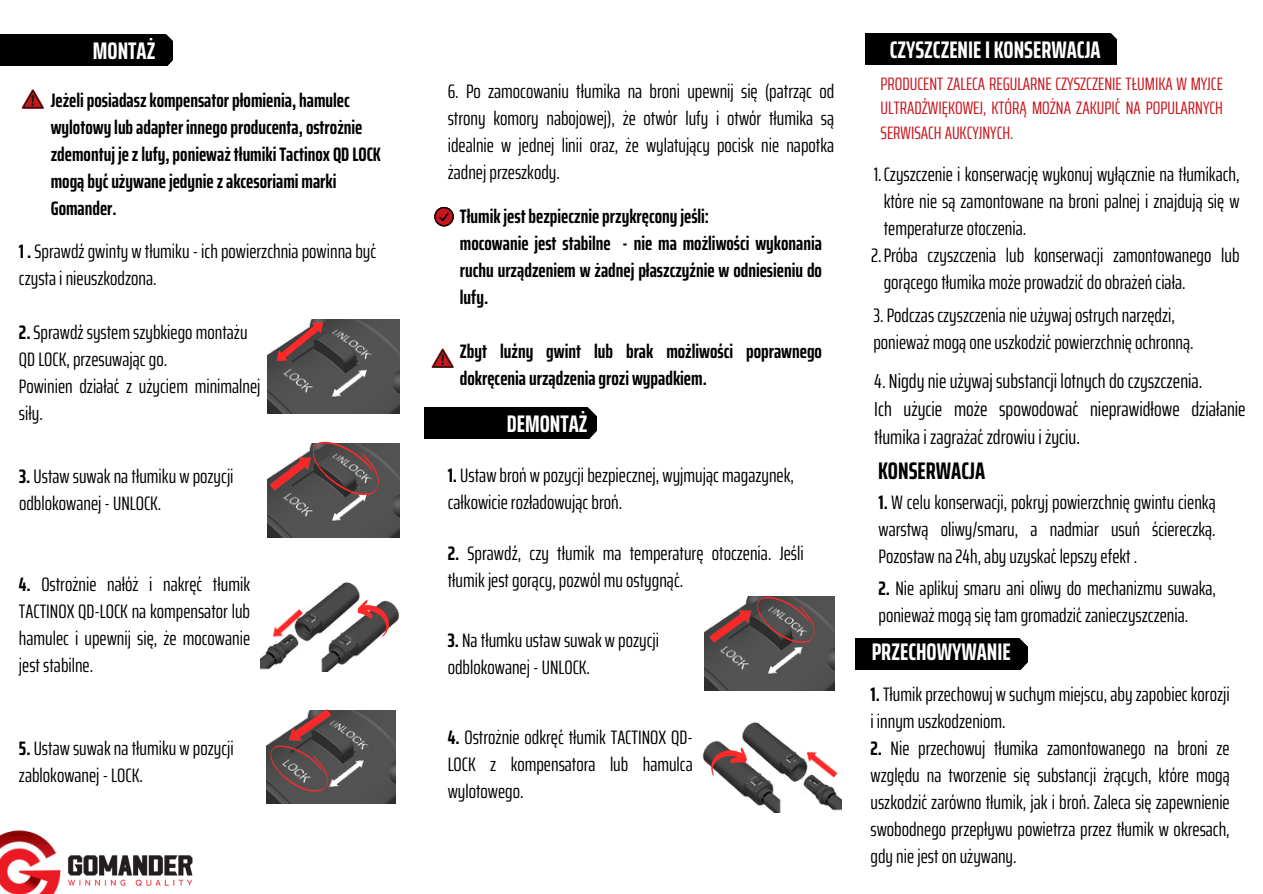
<style>
.page{position:relative;width:1263px;height:894px;background:#fff}
.page>*{position:absolute;margin:0;border:0;box-sizing:border-box;transform-origin:0 0}
.t1{font:700 extra-condensed 24px "Saira";color:#fff}
.t2{font:700 extra-condensed 24px "Saira";color:#000}
.t3{font:extra-condensed 20.25px/28.2px "Saira";color:#000}
.t4{font:extra-condensed 19.5px/27px "Saira";color:#000}
.t5{font:700 extra-condensed 19.5px/27px "Saira";color:#000}
.t6{font:extra-condensed 18px/24.8px "Saira";color:#c9161d;text-align:justify}
.s1{font-weight:700}
</style>
<div class="page">
<img style="left:75px;top:855px;width:118px;height:31px">
<img style="left:268px;top:319px;width:131px;height:94px">
<img style="left:268px;top:443px;width:131px;height:94px">
<svg style="left:306px;top:441px;width:81px;height:68px;background:#635858"></svg>
<img style="left:0;top:830px;width:75px;height:63px">
<img style="left:261px;top:582px;width:138px;height:89px">
<img style="left:335px;top:710px;width:61px;height:93px">
<svg style="left:266px;top:736px;width:69px;height:68px;background:#5d5353"></svg>
<svg style="left:22px;top:89px;width:22px;height:19px"></svg>
<div style="left:866px;top:33px;width:251px;height:31px;background:#000"></div>
<svg style="left:1099px;top:33px;width:18px;height:32px"></svg>
<div style="left:855px;top:638px;width:173px;height:31px;background:#000"></div>
<svg style="left:1004px;top:638px;width:24px;height:32px"></svg>
<div style="left:424px;top:407px;width:173px;height:31px;background:#000"></div>
<svg style="left:573px;top:407px;width:24px;height:32px"></svg>
<img style="left:705px;top:596px;width:129px;height:94px">
<svg style="left:751px;top:596px;width:71px;height:59px;background:#5c5151"></svg>
<img style="left:703px;top:722px;width:139px;height:89px">
<svg style="left:432px;top:348px;width:22px;height:19px"></svg>
<div style="left:0;top:34px;width:173px;height:32px;background:#000"></div>
<svg style="left:166px;top:34px;width:7px;height:32px"></svg>
<svg style="left:272px;top:319px;width:56px;height:47px"></svg>
<img style="left:267px;top:446px;width:53px;height:51px">
<svg style="left:356px;top:596px;width:35px;height:44px"></svg>
<img style="left:265px;top:603px;width:41px;height:40px">
<img style="left:279px;top:709px;width:56px;height:41px">
<img style="left:704px;top:599px;width:56px;height:50px">
<img style="left:800px;top:742px;width:42px;height:39px">
<svg style="left:706px;top:737px;width:45px;height:49px"></svg>
<svg style="left:434px;top:207px;width:19px;height:19px"></svg>
<h3 class="t1" style="left:93px;top:32px;width:64px">MONTAŻ</h3>
<p class="t1" style="left:890px;top:30px;width:213px">CZYSZCZENIEI KONSERWACJA</p>
<p class="t5" style="left:51px;top:86px;width:332px">Jeżeliposiadaszkompensatorpłomienia,hamulec wylotowylubadapter innegoproducenta,ostrożnie zdemontuj jezlufy,ponieważtłumikiTactinox QD LOCK mogąbyć używanejedyniezakcesoriami marki Gomander.</p>
<h3 class="t4" style="left:19px;top:238px;width:358px"><span class="s1">1 .</span> Sprawdź gwinty w tłumiku - ich powierzchnia powinna być czysta i nieuszkodzona.</h3>
<h3 class="t4" style="left:19px;top:318px;width:243px"><span class="s1">2.</span>Sprawdź system szybkiego montażu<br>QD LOCK, przesuwając go.<br>Powinien działać z użyciem minimalnej siły.</h3>
<p class="t4" style="left:19px;top:463px;width:216px"><span class="s1">3.</span> Ustaw suwak na tłumiku w pozycji odblokowanej - UNLOCK.</p>
<p class="t4" style="left:19px;top:570px;width:233px;text-align:justify"><span class="s1">4.</span> Ostrożnie nałóż i nakręć tłumik TACTINOX QD-LOCK na kompensator lub hamulec i upewnij się, że mocowanie jest stabilne.</p>
<p class="t4" style="left:19px;top:735px;width:216px"><span class="s1">5.</span> Ustaw suwak na tłumiku w pozycji zablokowanej - LOCK.</p>
<p class="t4" style="left:448px;top:78px;width:388px;text-align:justify">6. Po zamocowaniu tłumika na broni upewnij się (patrząc od strony komory nabojowej), że otwór lufy i otwór tłumika są idealnie w jednej linii oraz, że wylatujący pocisk nie napotka żadnej przeszkody.</p>
<p class="t5" style="left:460px;top:203px;width:364px">Tłumikjestbezpiecznieprzykręconyjeśli:<br>mocowanie jest stabilne - nie ma możliwości wykonania ruchu urządzeniem w żadnej płaszczyźnie w odniesieniu do lufy.</p>
<h1 class="t5" style="left:460px;top:338px;width:364px">Zbyt luźny gwint lub brak możliwości poprawnego dokręceniaurządzeniagrozi wypadkiem.</h1>
<h3 class="t1" style="left:507px;top:404px;width:82px">DEMONTAŻ</h3>
<h3 class="t4" style="left:448px;top:461px;width:348px"><span class="s1">1.</span> Ustaw broń w pozycji bezpiecznej, wyjmując magazynek, całkowicie rozładowując broń.</h3>
<p class="t4" style="left:448px;top:539px;width:357px"><span class="s1">2.</span> Sprawdź, czy tłumik ma temperaturę otoczenia. Jeśli tłumik jest gorący, pozwól mu ostygnąć.</p>
<p class="t4" style="left:448px;top:627px;width:213px"><span class="s1">3.</span> Na tłumku ustaw suwak w pozycji odblokowanej - UNLOCK.</p>
<p class="t4" style="left:448px;top:723px;width:247px;text-align:justify"><span class="s1">4.</span> Ostrożnie odkręć tłumik TACTINOX QD-LOCK z kompensatora lub hamulca wylotowego.</p>
<p class="t6" style="left:880px;top:71px;width:344px">PRODUCENT ZALECA REGULARNE CZYSZCZENIE TŁUMIKA W MYJCE ULTRADŹWIĘKOWEJ, KTÓRĄ MOŻNA ZAKUPIĆ NA POPULARNYCH SERWISACH AUKCYJNYCH.</p>
<p class="t4" style="left:884px;top:160px;width:357px;text-align:justify;text-indent:-10px">1.Czyszczenie i konserwację wykonuj wyłącznie na tłumikach, które nie są zamontowane na broni palnej i znajdują się w temperaturze otoczenia.</p>
<h3 class="t4" style="left:884px;top:241px;width:357px;text-indent:-12px">2.Próba czyszczenia lub konserwacji zamontowanego lub gorącego tłumika może prowadzić do obrażeń ciała.</h3>
<p class="t4" style="left:873px;top:301px;width:322px">3. Podczas czyszczenia nie używaj ostrych narzędzi, ponieważ mogą one uszkodzić powierzchnię ochronną.</p>
<p class="t3" style="left:874px;top:366px;width:373px">4. Nigdy nie używaj substancji lotnych do czyszczenia.<br>Ich użycie może spowodować nieprawidłowe działanie tłumika i zagrażać zdrowiu i życiu.</p>
<p class="t2" style="left:878px;top:451px;width:108px">KONSERWACJA</p>
<p class="t4" style="left:878px;top:488px;width:339px;text-align:justify"><span class="s1">1.</span> W celu konserwacji, pokryj powierzchnię gwintu cienką warstwą oliwy/smaru, a nadmiar usuń ściereczką.<br>Pozostaw na 24h, aby uzyskać lepszy efekt .</p>
<h1 class="t4" style="left:878px;top:574px;width:339px"><span class="s1">2.</span> Nie aplikuj smaru ani oliwy do mechanizmu suwaka, ponieważ mogą się tam gromadzić zanieczyszczenia.</h1>
<h2 class="t1" style="left:872px;top:632px;width:141px">PRZECHOWYWANIE</h2>
<h3 class="t4" style="left:870px;top:680px;width:361px"><span class="s1">1.</span>Tłumik przechowuj w suchym miejscu, aby zapobiec korozji i innym uszkodzeniom.</h3>
<h2 class="t4" style="left:870px;top:734px;width:361px;text-align:justify"><span class="s1">2.</span> Nie przechowuj tłumika zamontowanego na broni ze względu na tworzenie się substancji żrących, które mogą uszkodzić zarówno tłumik, jak i broń. Zaleca się zapewnienie swobodnego przepływu powietrza przez tłumik w okresach, gdy nie jest on używany.</h2>
</div>
